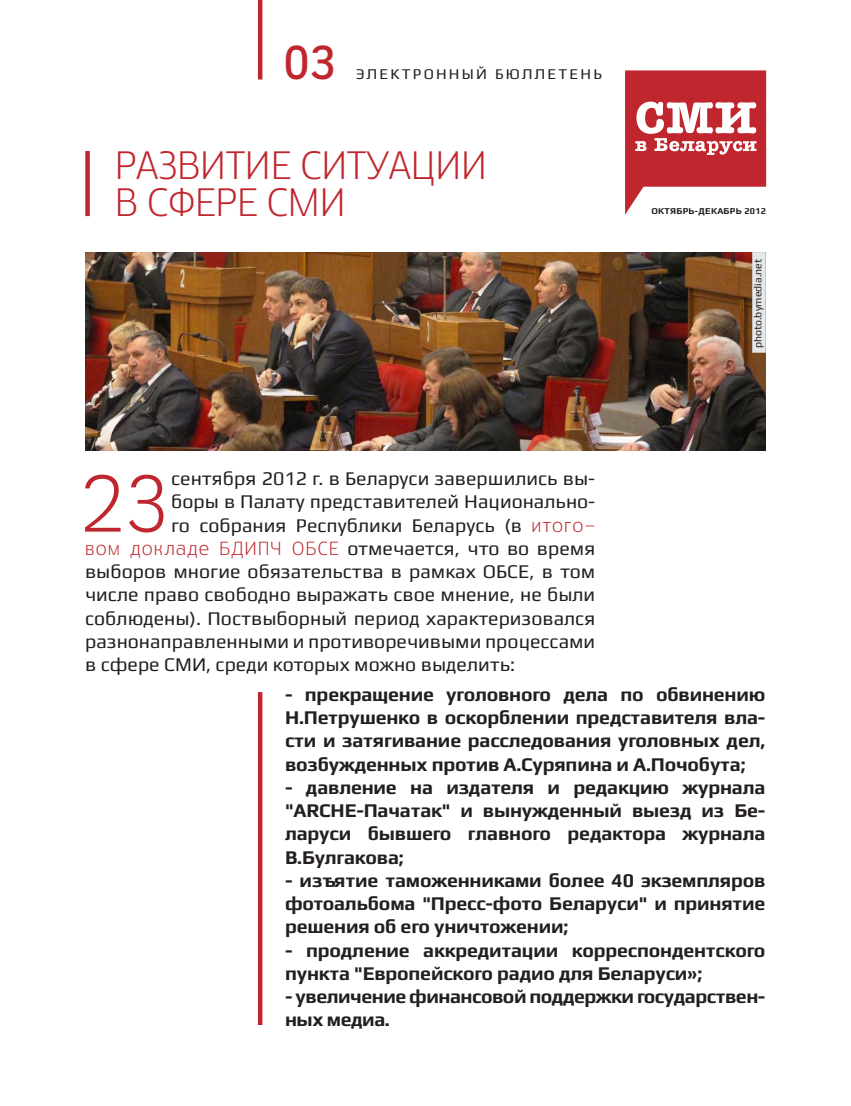
<style>
.page{position:relative;width:851px;height:1106px;background:#fff}
.page>*{position:absolute;margin:0;border:0;box-sizing:border-box;transform-origin:0 0}
.t1{font:300 76.2px "Truth CYR";color:#c0262d}
.t2{font:45px "Truth CYR";color:#c0262d}
.t3{font:300 37.5px/37.5px "Truth CYR";color:#c0262d}
.t4{font:700 19.5px/23.2px "Play";letter-spacing:-.01em;color:#231f20;text-align:justify}
.t5{font:19.5px "Play";color:#231f20}
.t6{font:15px "Play";letter-spacing:.15em;color:#231f20}
.t7{font:10.5px "Play";color:#231f20}
.t8{font:700 9px "Play";letter-spacing:.03em;color:#231f20}
.s1{font-family:"Truth CYR";font-weight:300;font-size:18px;color:#c0262d}
</style>
<div class="page">
<svg style="left:625px;top:70px;width:141px;height:145px"></svg>
<hr style="left:258px;top:0;width:4px;height:80px;background:#c0262d">
<div style="left:85px;top:151px;width:5px;height:65px;background:#c0262d"></div>
<hr style="left:258px;top:692px;width:4px;height:333px;background:#c0262d">
<img style="left:85px;top:252px;width:680px;height:198px">
<div style="left:752px;top:252px;width:13px;height:101px;background:#e6e7e9"></div>
<h2 class="t2" style="left:284px;top:36px;width:52px">03</h2>
<p class="t6" style="left:356px;top:65px;width:247px">Электро нный Бюллетень</p>
<h3 class="t3" style="left:115px;top:146px;width:373px">Развитие ситуации в сфере СМИ</h3>
<p class="t8" style="left:651px;top:206px;width:116px">Октябрь-декабрь 2012</p>
<p class="t7" style="left:751px;top:348px;width:91px;rotate:-90deg">photo.bymedia.net</p>
<h1 class="t1" style="left:83px;top:458px;width:84px">23</h1>
<p class="t5" style="left:171px;top:467px;width:425px">сентября 2012 г. в Беларуси завершились вы-</p>
<p class="t5" style="left:171px;top:490px;width:425px">боры в Палату представителей Национально-</p>
<p class="t5" style="left:171px;top:513px;width:425px">го собрания Республики Беларусь (в <span class="s1">итого-</span></p>
<p class="t5" style="left:85px;top:536px;width:511px"><span class="s1">вом докладе БДИ ПЧ ОБСЕ</span> отмечается, что во время</p>
<p class="t5" style="left:85px;top:560px;width:511px">выборов многие обязательства в рамках ОБСЕ, в том</p>
<p class="t5" style="left:85px;top:583px;width:511px">числе право свободно выражать свое мнение, не были</p>
<p class="t5" style="left:85px;top:606px;width:511px">соблюдены). Поствыборный период характеризовался</p>
<p class="t5" style="left:85px;top:629px;width:511px">разнонаправленными и противоречивыми процессами</p>
<p class="t5" style="left:85px;top:653px;width:431px">в сфере СМИ, среди которых можно выделить:</p>
<p class="t4" style="left:285px;top:682px;width:482px">- прекращение уголовного дела по обвинению Н.Петрушенко в оскорблении представителя вла&shy;сти и затягивание расследования уголовных дел, возбужденных против А.Суряпина и А.Почобута;</p>
<p class="t4" style="left:285px;top:775px;width:482px">- давление на издателя и редакцию журнала "ARCHE-Пачатак" и вынужденный выезд из Бе&shy;ларуси бывшего главного редактора журнала В.Булгакова;</p>
<p class="t4" style="left:285px;top:868px;width:482px">- изъятие таможенниками более 40 экземпляров фотоальбома "Пресс-фото Беларуси" и принятие решения об его уничтожении;</p>
<p class="t4" style="left:285px;top:938px;width:482px">- продление аккредитации корреспондентского пункта "Европейского радио для Беларуси»;</p>
<p class="t4" style="left:285px;top:984px;width:482px">- увеличение финансовой поддержки государствен&shy;ных медиа.</p>
</div>
